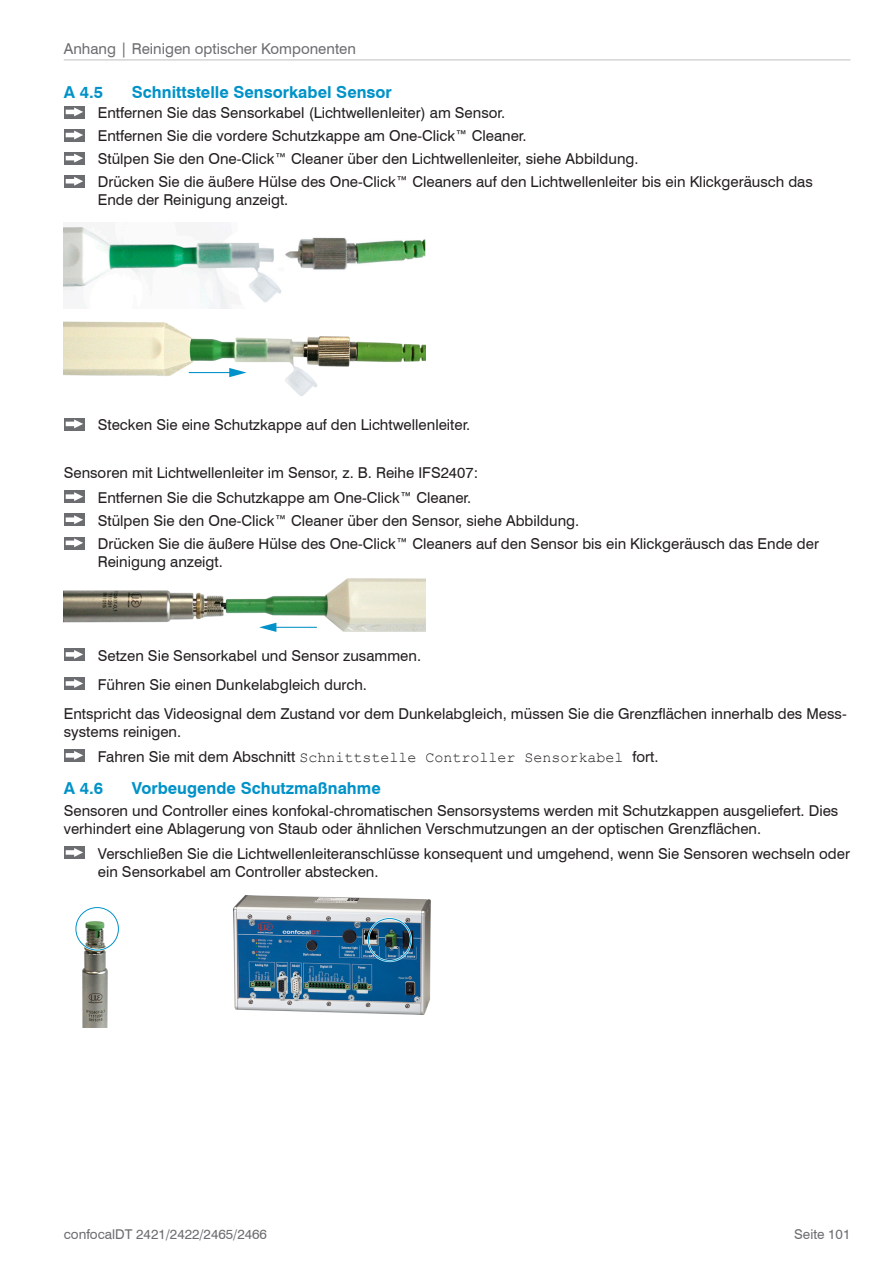
<style>
.page{position:relative;width:893px;height:1263px;background:#fff}
.page>*{position:absolute;margin:0;border:0;box-sizing:border-box;transform-origin:0 0}
.t1{font:700 16.5px "Swiss 721 BT";color:#0092c8}
.Handlungsaufforderung{font:15px/18px "Swiss 721 BT";color:#231f20}
.Fließtext{font:15px/18px "Swiss 721 BT";color:#231f20}
.Handlungsaufforderung-2{font:15px "Courier New";color:#231f20}
.t2{font:15px "Swiss 721 BT";color:#6c6d70}
.t3{font:13.5px "Swiss 721 BT";color:#6c6d70}
.s1{font-family:"Swiss 721 BT"}
</style>
<div class="page">
<hr style="left:64px;top:60px;width:786px;height:1px;background:#bebfc2">
<svg style="left:64px;top:106px;width:21px;height:12px"></svg>
<svg style="left:66px;top:107px;width:17px;height:9px"></svg>
<div style="left:64px;top:129px;width:21px;height:12px;background:#6c6d70"></div>
<svg style="left:66px;top:131px;width:17px;height:8px"></svg>
<svg style="left:64px;top:152px;width:21px;height:12px"></svg>
<svg style="left:66px;top:154px;width:17px;height:9px"></svg>
<div style="left:64px;top:175px;width:21px;height:12px;background:#6c6d70"></div>
<svg style="left:66px;top:177px;width:17px;height:9px"></svg>
<img style="left:64px;top:223px;width:361px;height:85px">
<img style="left:64px;top:321px;width:361px;height:75px">
<hr style="left:189px;top:372px;width:43px;height:1px;background:#0092c8">
<svg style="left:229px;top:368px;width:18px;height:9px"></svg>
<svg style="left:64px;top:418px;width:21px;height:12px"></svg>
<svg style="left:66px;top:419px;width:17px;height:9px"></svg>
<div style="left:64px;top:491px;width:21px;height:12px;background:#6c6d70"></div>
<svg style="left:66px;top:492px;width:17px;height:9px"></svg>
<div style="left:64px;top:514px;width:21px;height:12px;background:#6c6d70"></div>
<svg style="left:66px;top:515px;width:17px;height:9px"></svg>
<div style="left:64px;top:537px;width:21px;height:12px;background:#6c6d70"></div>
<svg style="left:66px;top:538px;width:17px;height:9px"></svg>
<img style="left:64px;top:578px;width:361px;height:54px">
<hr style="left:273px;top:627px;width:44px;height:1px;background:#0092c8">
<svg style="left:259px;top:623px;width:17px;height:9px"></svg>
<div style="left:64px;top:649px;width:21px;height:12px;background:#6c6d70"></div>
<svg style="left:66px;top:650px;width:17px;height:9px"></svg>
<div style="left:64px;top:678px;width:21px;height:12px;background:#6c6d70"></div>
<svg style="left:66px;top:679px;width:17px;height:9px"></svg>
<div style="left:64px;top:749px;width:21px;height:12px;background:#6c6d70"></div>
<svg style="left:66px;top:751px;width:17px;height:9px"></svg>
<div style="left:64px;top:847px;width:21px;height:12px;background:#6c6d70"></div>
<svg style="left:66px;top:848px;width:17px;height:9px"></svg>
<img style="left:82px;top:922px;width:26px;height:105px">
<div style="left:75px;top:906px;width:44px;height:45px;border:2px solid #fff;border-radius:50%"></div>
<div style="left:75px;top:907px;width:44px;height:43px;border:1px solid #0092c8;border-radius:50%"></div>
<img style="left:234px;top:895px;width:196px;height:119px">
<div style="left:367px;top:917px;width:45px;height:45px;border:2px solid #fff;border-radius:50%"></div>
<div style="left:368px;top:918px;width:43px;height:43px;border:1px solid #0092c8;border-radius:50%"></div>
<p class="t2" style="left:64px;top:39px;width:294px">Anhang | Reinigen optischer Komponenten</p>
<p class="t1" style="left:64px;top:82px;width:41px">A 4.5</p>
<p class="t1" style="left:132px;top:82px;width:262px">Schnittstelle Sensorkabel Sensor</p>
<p class="Handlungsaufforderung" style="left:98px;top:104px;width:409px">Entfernen Sie das Sensorkabel (Lichtwellenleiter) am Sensor.</p>
<p class="Handlungsaufforderung" style="left:98px;top:127px;width:430px">Entfernen Sie die vordere Schutzkappe am One-Click™ Cleaner.</p>
<p class="Handlungsaufforderung" style="left:98px;top:150px;width:542px">Stülpen Sie den One-Click™ Cleaner über den Lichtwellenleiter, siehe Abbildung.</p>
<p class="Handlungsaufforderung" style="left:98px;top:173px;width:717px">Drücken Sie die äußere Hülse des One-Click™ Cleaners auf den Lichtwellenleiter bis ein Klickgeräusch das<br>Ende der Reinigung anzeigt.</p>
<p class="Handlungsaufforderung" style="left:98px;top:416px;width:374px">Stecken Sie eine Schutzkappe auf den Lichtwellenleiter.</p>
<p class="Fließtext" style="left:64px;top:464px;width:416px">Sensoren mit Lichtwellenleiter im Sensor, z. B. Reihe IFS2407:</p>
<p class="Handlungsaufforderung" style="left:98px;top:488px;width:375px">Entfernen Sie die Schutzkappe am One-Click™ Cleaner.</p>
<p class="Handlungsaufforderung" style="left:98px;top:511px;width:483px">Stülpen Sie den One-Click™ Cleaner über den Sensor, siehe Abbildung.</p>
<p class="Handlungsaufforderung" style="left:98px;top:535px;width:723px">Drücken Sie die äußere Hülse des One-Click™ Cleaners auf den Sensor bis ein Klickgeräusch das Ende der<br>Reinigung anzeigt.</p>
<p class="Handlungsaufforderung" style="left:98px;top:646px;width:325px">Setzen Sie Sensorkabel und Sensor zusammen.</p>
<p class="Handlungsaufforderung" style="left:98px;top:675px;width:271px">Führen Sie einen Dunkelabgleich durch.</p>
<p class="Fließtext" style="left:64px;top:704px;width:784px">Entspricht das Videosignal dem Zustand vor dem Dunkelabgleich, müssen Sie die Grenzflächen innerhalb des Mess&shy;systems reinigen.</p>
<p class="Handlungsaufforderung-2" style="left:98px;top:748px;width:562px"><span class="s1">Fahren Sie mit dem Abschnitt</span> Schnittstelle Controller Sensorkabel <span class="s1">fort.</span></p>
<p class="t1" style="left:64px;top:778px;width:41px">A 4.6</p>
<p class="t1" style="left:132px;top:778px;width:250px">Vorbeugende Schutzmaßnahme</p>
<p class="Fließtext" style="left:64px;top:801px;width:776px">Sensoren und Controller eines konfokal-chromatischen Sensorsystems werden mit Schutzkappen ausgeliefert. Dies verhindert eine Ablagerung von Staub oder ähnlichen Verschmutzungen an der optischen Grenzflächen.</p>
<p class="Handlungsaufforderung" style="left:98px;top:844px;width:754px">Verschließen Sie die Lichtwellenleiteranschlüsse konsequent und umgehend, wenn Sie Sensoren wechseln oder ein Sensorkabel am Controller abstecken.</p>
<p class="t3" style="left:64px;top:1226px;width:205px">confocalDT 2421/2422/2465/2466</p>
<p class="t3" style="left:794px;top:1226px;width:58px">Seite 101</p>
</div>
